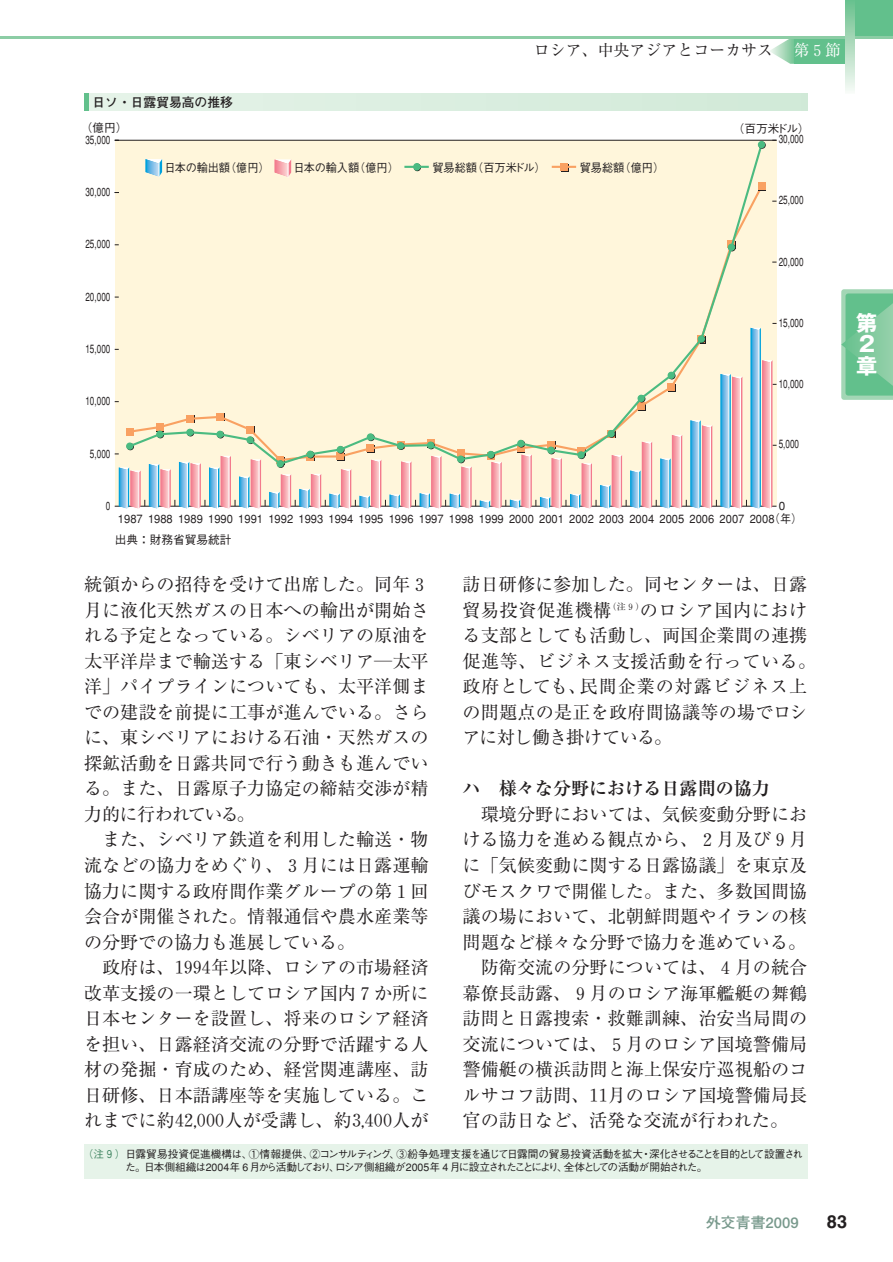
<style>
.page{position:relative;width:893px;height:1262px;background:#fff}
.page>*{position:absolute;margin:0;border:0;box-sizing:border-box;transform-origin:0 0}
.t1{font:700 21.3px/21.3px "Gothic MB101";color:#fff;text-align:justify}
.t2{font:18.15px/25.5px "Ryumin";letter-spacing:.005em;color:#231f20;text-align:justify}
.t3{font:700 18.15px "Ryumin";color:#231f20}
.t4{font:18.15px "Midashi Go MB31";color:#231f20}
.t5{font:15.9px "Ryumin";color:#231f20}
.t6{font:15.9px "Ryumin";color:#fff}
.t7{font:700 14.85px "Futo Go B101";color:#78998c}
.t8{font:700 12.75px "Futo Go B101";color:#231f20}
.t9{font:500 11.7px/21.8px "Gothic BBB";color:#231f20;scale:.95 1}
.t10{font:500 11.7px "Gothic BBB";color:#231f20;scale:.7 1}
.t11{font:500 11.7px "Gothic BBB";color:#231f20}
.t12{font:500 10.65px/12.8px "Gothic BBB";letter-spacing:-.055em;color:#231f20}
.s1{font-family:"Ryumin Num"}
.s2{color:#3c825e}
</style>
<div class="page">
<svg style="left:769px;top:38px;width:25px;height:26px"></svg>
<div style="left:794px;top:38px;width:51px;height:26px;background:#62c08c"></div>
<div style="left:845px;top:0;width:47px;height:38px;background:#62c08c"></div>
<hr style="left:0;top:36px;width:892px;height:2px;background:#8ccda5">
<svg style="left:845px;top:4px;width:9px;height:87px"></svg>
<svg style="left:841px;top:289px;width:51px;height:111px;background:#79c79a"></svg>
<div style="left:88px;top:94px;width:719px;height:17px;background:#dbeee0"></div>
<hr style="left:84px;top:94px;width:4px;height:17px;background:#62c08c">
<div style="left:115px;top:140px;width:661px;height:366px;background:#fff6db"></div>
<hr style="left:115px;top:140px;width:661px;height:1px;background:#231f20">
<svg style="left:115px;top:323px;width:661px;height:185px"></svg>
<div style="left:126px;top:428px;width:7px;height:7px;background:#f9a162"></div>
<div style="left:758px;top:183px;width:7px;height:8px;background:#231f20"></div>
<div style="left:757px;top:183px;width:8px;height:7px;background:#f9a162"></div>
<div style="left:277px;top:460px;width:7px;height:8px;background:#397656;border-radius:50%"></div>
<svg style="left:127px;top:148px;width:637px;height:318px"></svg>
<div style="left:126px;top:442px;width:7px;height:8px;background:#4bbb81;border-radius:50%"></div>
<div style="left:156px;top:430px;width:7px;height:8px;background:#4bbb81;border-radius:50%"></div>
<div style="left:186px;top:429px;width:7px;height:7px;background:#4bbb81;border-radius:50%"></div>
<div style="left:216px;top:431px;width:8px;height:7px;background:#4bbb81;border-radius:50%"></div>
<div style="left:246px;top:436px;width:8px;height:7px;background:#4bbb81;border-radius:50%"></div>
<div style="left:276px;top:460px;width:8px;height:7px;background:#4bbb81;border-radius:50%"></div>
<div style="left:306px;top:450px;width:8px;height:8px;background:#4bbb81;border-radius:50%"></div>
<div style="left:336px;top:446px;width:8px;height:7px;background:#4bbb81;border-radius:50%"></div>
<div style="left:367px;top:433px;width:7px;height:7px;background:#4bbb81;border-radius:50%"></div>
<div style="left:397px;top:442px;width:7px;height:7px;background:#4bbb81;border-radius:50%"></div>
<div style="left:427px;top:441px;width:7px;height:8px;background:#4bbb81;border-radius:50%"></div>
<div style="left:457px;top:455px;width:7px;height:8px;background:#4bbb81;border-radius:50%"></div>
<div style="left:487px;top:451px;width:7px;height:7px;background:#4bbb81;border-radius:50%"></div>
<div style="left:517px;top:440px;width:7px;height:7px;background:#4bbb81;border-radius:50%"></div>
<div style="left:547px;top:446px;width:7px;height:8px;background:#4bbb81;border-radius:50%"></div>
<div style="left:577px;top:451px;width:7px;height:7px;background:#4bbb81;border-radius:50%"></div>
<div style="left:607px;top:430px;width:7px;height:7px;background:#4bbb81;border-radius:50%"></div>
<div style="left:637px;top:395px;width:7px;height:7px;background:#4bbb81;border-radius:50%"></div>
<div style="left:667px;top:372px;width:8px;height:7px;background:#4bbb81;border-radius:50%"></div>
<div style="left:697px;top:335px;width:8px;height:8px;background:#4bbb81;border-radius:50%"></div>
<div style="left:727px;top:244px;width:8px;height:7px;background:#4bbb81;border-radius:50%"></div>
<div style="left:758px;top:141px;width:7px;height:8px;background:#3d855f;border-radius:50%"></div>
<div style="left:757px;top:141px;width:8px;height:7px;background:#4bbb81;border-radius:50%"></div>
<div style="left:84px;top:1144px;width:723px;height:34px;background:#e6f3e9"></div>
<p class="t8" style="left:92px;top:97px;width:142px">日ソ・日露貿易高の推移</p>
<p class="t5" style="left:534px;top:45px;width:241px">ロシア、中央アジアとコーカサス</p>
<p class="t6" style="left:793px;top:45px;width:49px">第５節</p>
<p class="t11" style="left:81px;top:123px;width:48px">（億円）</p>
<p class="t11" style="left:732px;top:124px;width:78px">（百万米ドル）</p>
<p class="t10" style="left:778px;top:135px;width:37px">30,000</p>
<p class="t10" style="left:85px;top:135px;width:37px">35,000</p>
<p class="t10" style="left:85px;top:187px;width:37px">30,000</p>
<p class="t10" style="left:85px;top:240px;width:37px">25,000</p>
<p class="t10" style="left:85px;top:292px;width:37px">20,000</p>
<p class="t10" style="left:85px;top:344px;width:37px">15,000</p>
<p class="t10" style="left:85px;top:396px;width:37px">10,000</p>
<p class="t10" style="left:90px;top:449px;width:31px">5,000</p>
<p class="t9" style="left:164px;top:158px;width:112px">日本の輸出額（億円）</p>
<p class="t9" style="left:293px;top:158px;width:112px">日本の輸入額（億円）</p>
<p class="t9" style="left:432px;top:158px;width:121px">貿易総額（百万米ドル）</p>
<p class="t9" style="left:580px;top:158px;width:90px">貿易総額（億円）</p>
<p class="t10" style="left:778px;top:196px;width:37px">25,000</p>
<p class="t10" style="left:778px;top:257px;width:37px">20,000</p>
<p class="t10" style="left:778px;top:318px;width:37px">15,000</p>
<p class="t10" style="left:778px;top:379px;width:37px">10,000</p>
<p class="t10" style="left:778px;top:440px;width:31px">5,000</p>
<p class="t1" style="left:856px;top:315px;width:23px">第2章</p>
<p class="t10" style="left:106px;top:501px;width:8px">0</p>
<p class="t11" style="left:778px;top:501px;width:8px">0</p>
<p class="t9" style="left:115px;top:509px;width:725px">1987 1988 1989 1990 1991 1992 1993 1994 1995 1996 1997 1998 1999 2000 2001 2002 2003 2004 2005 2006 2007 2008（年）出典：財務省貿易統計</p>
<p class="t2" style="left:84px;top:574px;width:346px">統領からの招待を受けて出席した。同年３月に液化天然ガスの日本への輸出が開始される予定となっている。シベリアの原油を太平洋岸まで輸送する「東シベリア―太平洋」パイプラインについても、太平洋側までの建設を前提に工事が進んでいる。さらに、東シベリアにおける石油・天然ガスの探鉱活動を日露共同で行う動きも進んでいる。また、日露原子力協定の締結交渉が精力的に行われている。</p>
<p class="t2" style="left:84px;top:829px;width:346px;text-indent:18px">また、シベリア鉄道を利用した輸送・物流などの協力をめぐり、３月には日露運輸協力に関する政府間作業グループの第１回会合が開催された。情報通信や農水産業等の分野での協力も進展している。</p>
<p class="t2" style="left:84px;top:957px;width:346px;text-indent:18px">政府は、<span class="s1">1994</span>年以降、ロシアの市場経済改革支援の一環としてロシア国内７か所に日本センターを設置し、将来のロシア経済を担い、日露経済交流の分野で活躍する人材の発掘・育成のため、経営関連講座、訪日研修、日本語講座等を実施している。これまでに約<span class="s1">42</span>,<span class="s1">000</span>人が受講し、約<span class="s1">3</span>,<span class="s1">400</span>人が</p>
<p class="t2" style="left:462px;top:574px;width:355px;text-align:left">訪日研修に参加した。同センターは、日露貿易投資促進機構<sup>（注９）</sup>のロシア国内における支部としても活動し、両国企業間の連携促進等、ビジネス支援活動を行っている。政府としても、民間企業の対露ビジネス上の問題点の是正を政府間協議等の場でロシアに対し働き掛けている。</p>
<p class="t3" style="left:462px;top:782px;width:309px">ハ　様々な分野における日露間の協力</p>
<p class="t2" style="left:481px;top:804px;width:328px">環境分野においては、気候変動分野にお</p>
<p class="t2" style="left:462px;top:829px;width:346px">ける協力を進める観点から、２月及び９月</p>
<p class="t2" style="left:462px;top:855px;width:346px">に「気候変動に関する日露協議」を東京及</p>
<p class="t2" style="left:462px;top:880px;width:346px">びモスクワで開催した。また、多数国間協</p>
<p class="t2" style="left:462px;top:906px;width:346px">議の場において、北朝鮮問題やイランの核</p>
<p class="t2" style="left:462px;top:931px;width:345px">問題など様々な分野で協力を進めている。</p>
<p class="t2" style="left:481px;top:957px;width:328px">防衛交流の分野については、４月の統合</p>
<p class="t2" style="left:462px;top:982px;width:346px">幕僚長訪露、９月のロシア海軍艦艇の舞鶴</p>
<p class="t2" style="left:462px;top:1008px;width:346px">訪問と日露捜索・救難訓練、治安当局間の</p>
<p class="t2" style="left:462px;top:1033px;width:346px">交流については、５月のロシア国境警備局</p>
<p class="t2" style="left:462px;top:1059px;width:346px">警備艇の横浜訪問と海上保安庁巡視船のコ</p>
<p class="t2" style="left:462px;top:1084px;width:346px">ルサコフ訪問、<span class="s1">11</span>月のロシア国境警備局長</p>
<p class="t2" style="left:462px;top:1110px;width:327px">官の訪日など、活発な交流が行われた。</p>
<p class="t12" style="left:125px;top:1149px;width:679px;text-indent:-42px"><span class="s2">（注９）</span>日露貿易投資促進機構は、①情報提供、②コンサルティング、③紛争処理支援を通じて日露間の貿易投資活動を拡大・深化させることを目的として設置された。日本側組織は2004年 6 月から活動しており、ロシア側組織が2005年 4 月に設立されたことにより、全体としての活動が開始された。</p>
<p class="t7" style="left:706px;top:1217px;width:94px">外交青書2009</p>
<p class="t4" style="left:826px;top:1214px;width:22px">83</p>
</div>
